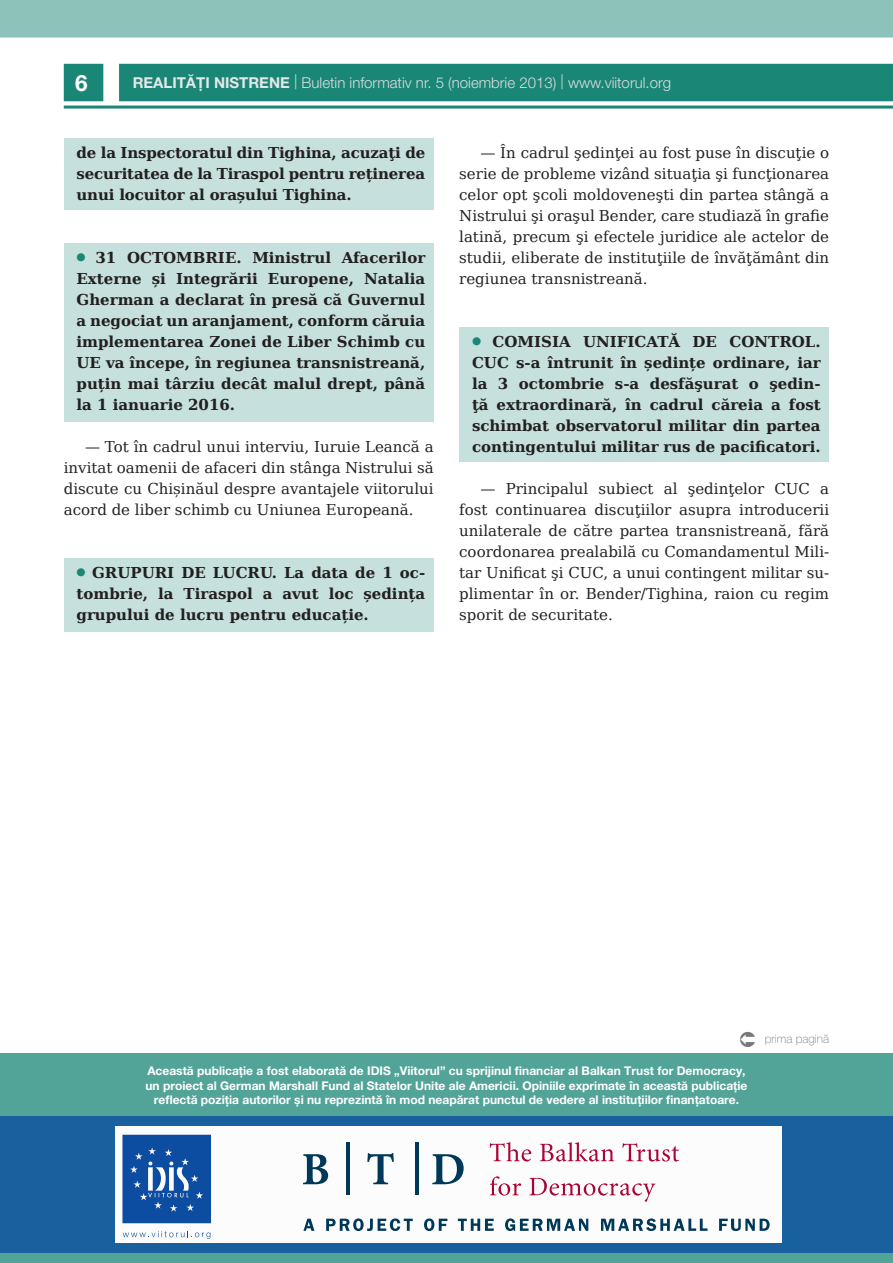
<style>
.page{position:relative;width:893px;height:1263px;background:#fff}
.page>*{position:absolute;margin:0;border:0;box-sizing:border-box;transform-origin:0 0}
.t1{font:700 22.5px "Helvetica Neue LT Pro";color:#fff}
.t2{font:15px/21px "DejaVu Serif";color:#231f20;text-align:justify}
.t3{font:700 15px/21px "DejaVu Serif";color:#231f20;text-align:justify}
.t4{font:300 15px "Helvetica Neue LT Pro";color:#dcdddf}
.t5{font:700 12px/14.4px "Helvetica Neue LT Pro";color:#fff;text-align:center}
.t6{font:100 12px "Helvetica Neue LT Pro";color:#76787b}
.s1{font-weight:700;color:#e6e7e9}
</style>
<div class="page">
<div style="left:119px;top:64px;width:774px;height:37px;background:#1a8676"></div>
<div style="left:0;top:0;width:893px;height:38px;background:#8cc2ba"></div>
<hr style="left:64px;top:106px;width:829px;height:3px;background:#1a8676">
<div style="left:64px;top:64px;width:39px;height:37px;background:#1a8676"></div>
<div style="left:64px;top:138px;width:370px;height:72px;background:#c6e1dd"></div>
<div style="left:64px;top:243px;width:370px;height:178px;background:#c6e1dd"></div>
<div style="left:459px;top:327px;width:370px;height:135px;background:#c6e1dd"></div>
<div style="left:64px;top:558px;width:370px;height:73px;background:#c6e1dd"></div>
<div style="left:0;top:1053px;width:893px;height:210px;background:#53a498"></div>
<div style="left:0;top:1116px;width:893px;height:137px;background:#19609e"></div>
<div style="left:115px;top:1126px;width:666px;height:117px;background:#fcfcfc"></div>
<svg style="left:303px;top:1154px;width:25px;height:30px"></svg>
<svg style="left:367px;top:1153px;width:27px;height:31px"></svg>
<svg style="left:432px;top:1154px;width:32px;height:30px"></svg>
<hr style="left:346px;top:1143px;width:3px;height:52px;background:#003859">
<hr style="left:415px;top:1143px;width:3px;height:52px;background:#003859">
<svg style="left:490px;top:1142px;width:41px;height:19px"></svg>
<svg style="left:540px;top:1142px;width:74px;height:19px"></svg>
<svg style="left:622px;top:1143px;width:57px;height:18px"></svg>
<svg style="left:490px;top:1176px;width:31px;height:19px"></svg>
<svg style="left:529px;top:1178px;width:126px;height:24px"></svg>
<svg style="left:303px;top:1219px;width:11px;height:12px"></svg>
<svg style="left:326px;top:1218px;width:87px;height:13px"></svg>
<svg style="left:424px;top:1218px;width:23px;height:13px"></svg>
<svg style="left:458px;top:1219px;width:36px;height:12px"></svg>
<svg style="left:505px;top:1218px;width:83px;height:13px"></svg>
<svg style="left:601px;top:1218px;width:107px;height:13px"></svg>
<svg style="left:719px;top:1219px;width:51px;height:12px"></svg>
<svg style="left:122px;top:1135px;width:89px;height:88px;background:#245ea9"></svg>
<svg style="left:123px;top:1231px;width:87px;height:8px"></svg>
<h1 class="t1" style="left:75px;top:69px;width:14px">6</h1>
<p class="t4" style="left:133px;top:73px;width:540px"><span class="s1">realități nistrene</span> | Buletin informativ nr. 5 (noiembrie 2013) | www.viitorul.org</p>
<p class="t3" style="left:77px;top:142px;width:350px">de la Inspectoratul din Tighina, acuzaţi de securitatea de la Tiraspol pentru reținerea unui locuitor al orașului Tighina.</p>
<p class="t3" style="left:77px;top:247px;width:350px"><sup>●</sup> 31 OCTOMBRIE. Ministrul Afacerilor Externe și Integrării Europene, Natalia Gherman a declarat în presă că Guvernul a negociat un aranjament, conform căruia implementarea Zonei de Liber Schimb cu UE va începe, în regiunea transnistreană, puțin mai târziu decât malul drept, până la 1 ianuarie 2016.</p>
<p class="t2" style="left:64px;top:435px;width:371px;text-indent:21px">— Tot în cadrul unui interviu, Iuruie Leancă a invitat oamenii de afaceri din stânga Nistrului să discute cu Chișinăul despre avantajele viitorului acord de liber schimb cu Uniunea Europeană.</p>
<p class="t3" style="left:77px;top:562px;width:350px"><sup>●</sup> GRUPURI DE LUCRU. La data de 1 oc&shy;tombrie, la Tiraspol a avut loc ședința grupului de lucru pentru educație.</p>
<p class="t2" style="left:459px;top:141px;width:371px;text-indent:21px">— În cadrul şedinţei au fost puse în discuţie o serie de probleme vizând situaţia şi funcţionarea celor opt şcoli moldoveneşti din partea stângă a Nistrului şi oraşul Bender, care studiază în grafie latină, precum şi efectele juridice ale actelor de studii, eliberate de instituţiile de învăţământ din regiunea transnistreană.</p>
<p class="t3" style="left:472px;top:331px;width:350px"><sup>●</sup> COMISIA UNIFICATĂ DE CONTROL.<br>CUC s-a întrunit în ședințe ordinare, iar la 3 octombrie s-a desfăşurat o şedin&shy;ţă extraordinară, în cadrul căreia a fost schimbat observatorul militar din partea contingentului militar rus de pacificatori.</p>
<p class="t2" style="left:459px;top:477px;width:371px;text-indent:21px">— Principalul subiect al şedinţelor CUC a fost continuarea discuţiilor asupra introducerii unilaterale de către partea transnistreană, fără coordonarea prealabilă cu Comandamentul Mili&shy;tar Unificat şi CUC, a unui contingent militar su&shy;plimentar în or. Bender/Tighina, raion cu regim sporit de securitate.</p>
<p class="t6" style="left:765px;top:1032px;width:66px">prima pagină</p>
<p class="t5" style="left:145px;top:1064px;width:603px">Această publicaţie a fost elaborată de IDIS „Viitorul” cu sprijinul financiar al Balkan Trust for Democracy, un proiect al German Marshall Fund al Statelor Unite ale Americii. Opiniile exprimate în această publicaţie reflectă poziţia autorilor și nu reprezintă în mod neapărat punctul de vedere al instituţiilor finanţatoare.</p>
</div>
